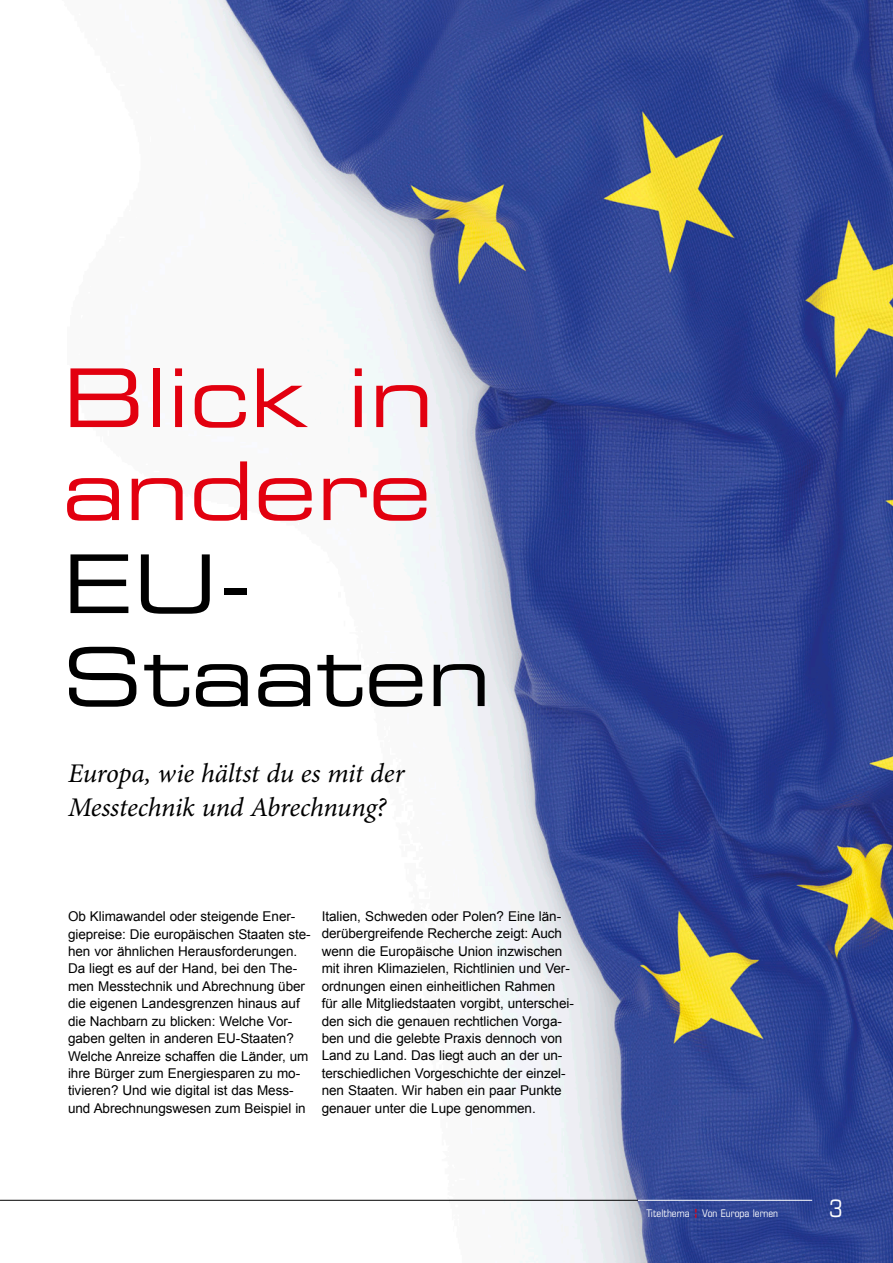
<style>
.page{position:relative;width:893px;height:1263px;background:#fff}
.page>*{position:absolute;margin:0;border:0;box-sizing:border-box;transform-origin:0 0}
.t1{font:81px/93px "Eurostile LT Extended Two";letter-spacing:.005em;color:#e2000f}
.t2{font:81px/93px "Eurostile LT Extended Two";letter-spacing:.005em;color:#000}
.t3{font:italic 27px/34.8px "Minion Pro";letter-spacing:-.01em;color:#000}
.t4{font:condensed 24px "Eurostile LT";color:#fff}
.t5{font:13.5px/17.4px "Arial";letter-spacing:-.005em;color:#000}
.t6{font:condensed 10.5px "Eurostile LT";color:#fff}
</style>
<div class="page">
<img style="left:0;top:0;width:893px;height:1263px">
<hr style="left:638px;top:1200px;width:174px;height:1px;background:#fff">
<hr style="left:0;top:1200px;width:638px;height:1px;background:#000">
<h1 class="t1" style="left:63px;top:350px;width:373px">Blick in andere</h1>
<h1 class="t2" style="left:63px;top:536px;width:430px">EU-<br>Staaten</h1>
<h2 class="t3" style="left:68px;top:755px;width:338px">Europa, wie hältst du es mit der<br>Messtechnik und Abrechnung?</h2>
<p class="t5" style="left:68px;top:908px;width:244px">Ob Klimawandel oder steigende Ener&shy;giepreise: Die europäischen Staaten ste&shy;hen vor ähnlichen Herausforderungen.<br>Da liegt es auf der Hand, bei den The&shy;men Messtechnik und Abrechnung über die eigenen Landesgrenzen hinaus auf die Nachbarn zu blicken: Welche Vor&shy;gaben gelten in anderen EU-Staaten?<br>Welche Anreize schaffen die Länder, um ihre Bürger zum Energiesparen zu mo&shy;tivieren? Und wie digital ist das Mess&shy;und Abrechnungswesen zum Beispiel in</p>
<p class="t5" style="left:322px;top:908px;width:254px">Italien, Schweden oder Polen? Eine län&shy;derübergreifende Recherche zeigt: Auch wenn die Europäische Union inzwischen mit ihren Klimazielen, Richtlinien und Ver&shy;ordnungen einen einheitlichen Rahmen für alle Mitgliedstaaten vorgibt, unterschei&shy;den sich die genauen rechtlichen Vorga&shy;ben und die gelebte Praxis dennoch von Land zu Land. Das liegt auch an der un&shy;terschiedlichen Vorgeschichte der einzel&shy;nen Staaten. Wir haben ein paar Punkte genauer unter die Lupe genommen.</p>
<p class="t6" style="left:646px;top:1207px;width:133px">Titelthema <sup>¦</sup> Von Europa lernen</p>
<h3 class="t4" style="left:829px;top:1194px;width:15px">3</h3>
</div>
